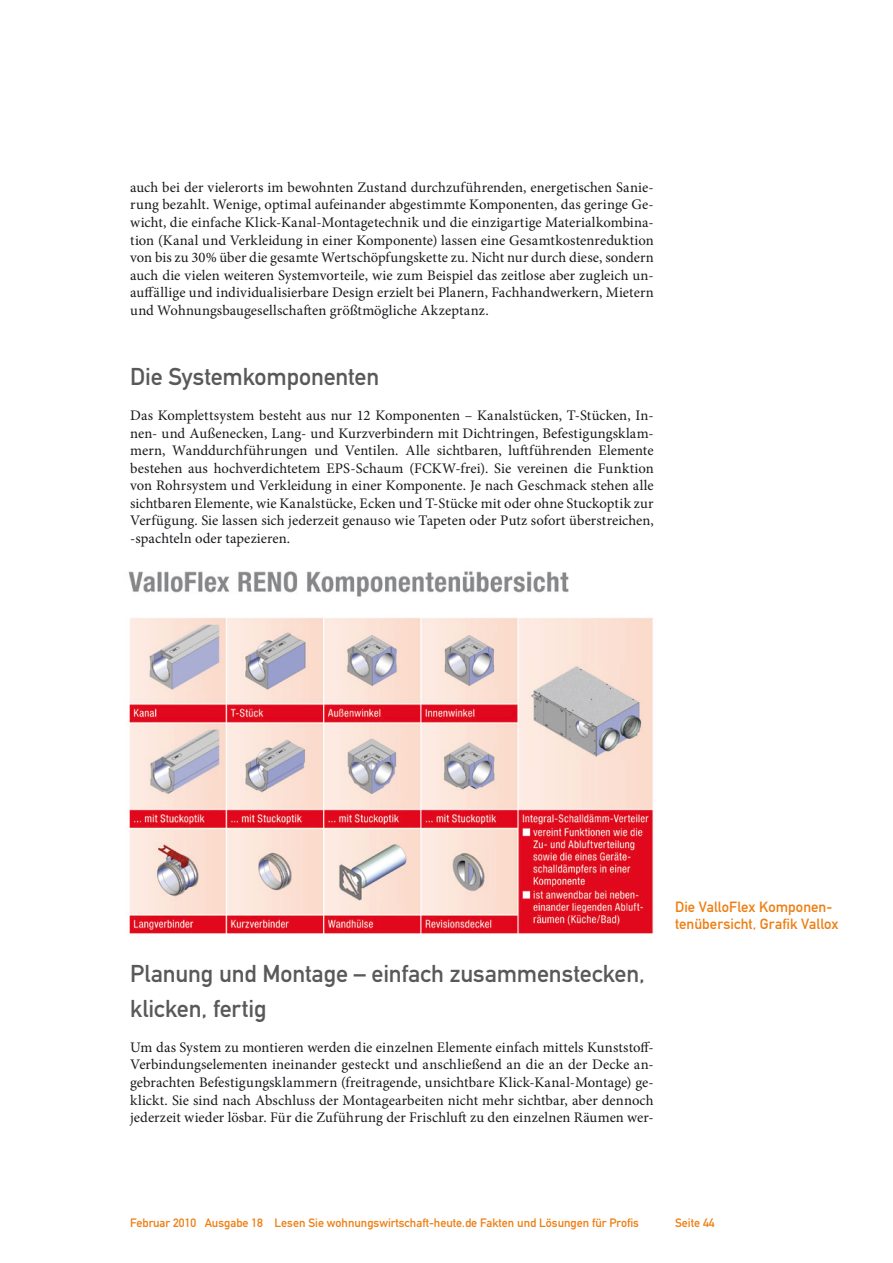
<style>
.page{position:relative;width:893px;height:1263px;background:#fff}
.page>*{position:absolute;margin:0;border:0;box-sizing:border-box;transform-origin:0 0}
.Überschrift_Grau{font:24px/35.1px "DIN Mittelschrift";letter-spacing:-.005em;color:#5a5959}
.Fließtext_erste_Zeil{font:14.7px/17.5px "Minion Pro";letter-spacing:.005em;color:#1a171c;text-align:justify}
.Fliesstext{font:14.7px/17.5px "Minion Pro";letter-spacing:.01em;color:#1a171c;text-align:justify}
.Bildunterschrift{font:14.7px/17.5px "DIN Mittelschrift";letter-spacing:.005em;color:#ee7e11}
.t1{font:12px "DIN Mittelschrift";color:#ee7e11}
</style>
<div class="page">
<img style="left:128px;top:571px;width:526px;height:363px">
<p class="Fliesstext" style="left:130px;top:178px;width:525px">auch bei der vielerorts im bewohnten Zustand durchzuführenden, energetischen Sanie&shy;rung bezahlt. Wenige, optimal aufeinander abgestimmte Komponenten, das geringe Ge&shy;wicht, die einfache Klick-Kanal-Montagetechnik und die einzigartige Materialkombina&shy;tion (Kanal und Verkleidung in einer Komponente) lassen eine Gesamtkostenreduktion von bis zu 30% über die gesamte Wertschöpfungskette zu. Nicht nur durch diese, sondern auch die vielen weiteren Systemvorteile, wie zum Beispiel das zeitlose aber zugleich un&shy;auffällige und individualisierbare Design erzielt bei Planern, Fachhandwerkern, Mietern und Wohnungsbaugesellschaften größtmögliche Akzeptanz.</p>
<p class="Überschrift_Grau" style="left:130px;top:359px;width:251px">Die Systemkomponenten</p>
<p class="Fließtext_erste_Zeil" style="left:130px;top:407px;width:525px">Das Komplettsystem besteht aus nur 12 Komponenten – Kanalstücken, T-Stücken, In&shy;nen- und Außenecken, Lang- und Kurzverbindern mit Dichtringen, Befestigungsklam&shy;mern, Wanddurchführungen und Ventilen. Alle sichtbaren, luftführenden Elemente bestehen aus hochverdichtetem EPS-Schaum (FCKW-frei). Sie vereinen die Funktion von Rohrsystem und Verkleidung in einer Komponente. Je nach Geschmack stehen alle sichtbaren Elemente, wie Kanalstücke, Ecken und T-Stücke mit oder ohne Stuckoptik zur Verfügung. Sie lassen sich jederzeit genauso wie Tapeten oder Putz sofort überstreichen, -spachteln oder tapezieren.</p>
<p class="Überschrift_Grau" style="left:130px;top:956px;width:516px">Planung und Montage – einfach zusammenstecken, klicken, fertig</p>
<p class="Fließtext_erste_Zeil" style="left:130px;top:1038px;width:525px">Um das System zu montieren werden die einzelnen Elemente einfach mittels Kunststoff-Verbindungselementen ineinander gesteckt und anschließend an die an der Decke an&shy;gebrachten Befestigungsklammern (freitragende, unsichtbare Klick-Kanal-Montage) ge&shy;klickt. Sie sind nach Abschluss der Montagearbeiten nicht mehr sichtbar, aber dennoch jederzeit wieder lösbar. Für die Zuführung der Frischluft zu den einzelnen Räumen wer-</p>
<p class="Bildunterschrift" style="left:675px;top:898px;width:165px">Die ValloFlex Komponen&shy;tenübersicht, Grafik Vallox</p>
<p class="t1" style="left:130px;top:1216px;width:510px">Februar 2010 Ausgabe 18 Lesen Sie wohnungswirtschaft-heute.de Fakten und Lösungen für Profis</p>
<p class="t1" style="left:675px;top:1216px;width:41px">Seite 44</p>
</div>
